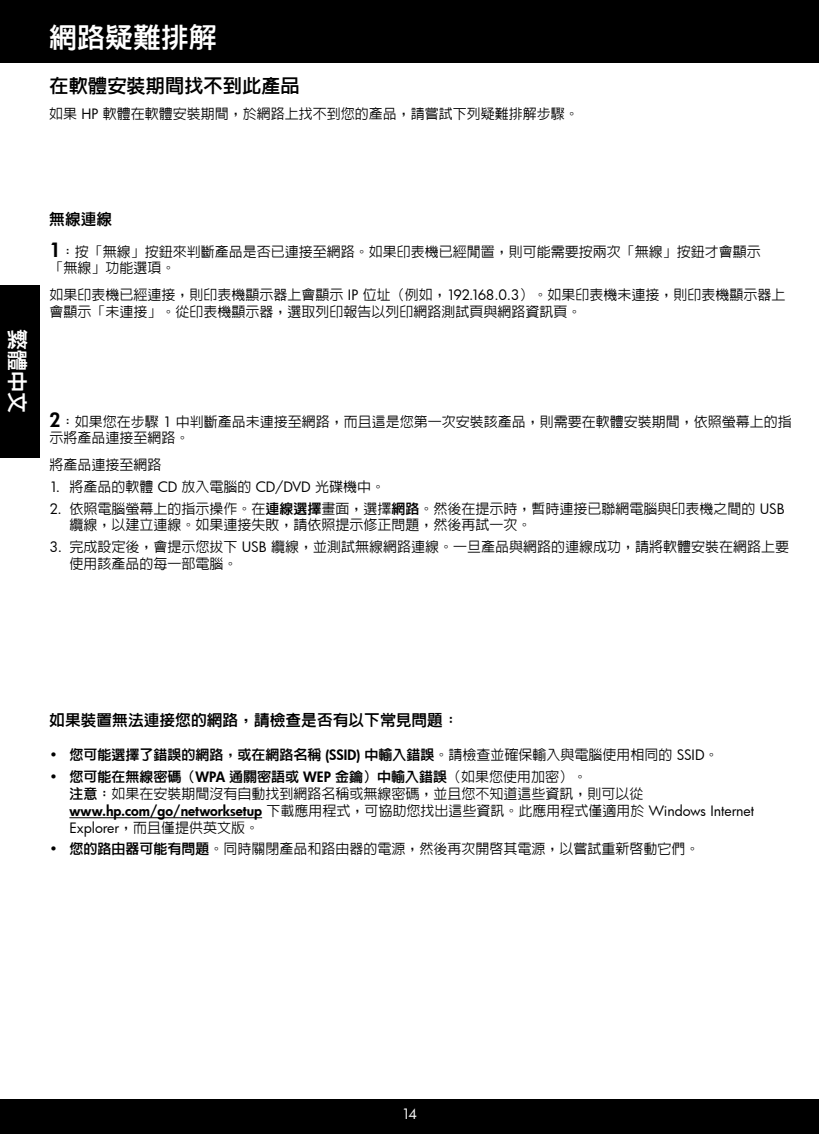
<style>
.page{position:relative;width:819px;height:1134px;background:#fff}
.page>*{position:absolute;margin:0;border:0;box-sizing:border-box;transform-origin:0 0}
.t1{font:28px "Lin Gothic Extra";color:#fff}
.t2{font:21px "Lin Gothic Extra";color:#fff}
.t3{font:19.25px "Lin Gothic Extra";color:#000}
.t4{font:15.75px "Lin Gothic Extra";color:#000}
.t5{font:500 14px/16.8px "Lin Gothic";color:#000}
.t6{font:14px "Lin Gothic Extra";color:#000}
.t7{font:14px "Futura Bk";color:#fff}
.s1{font-family:"Futura Bk";font-weight:400}
.s2{font-family:"Futura Hv";font-weight:400;font-size:19.25px}
.s3{font-family:"Lin Gothic Extra";font-weight:400}
.s4{font-family:"Futura Bk"}
.s5{font-family:"Futura Hv"}
.s6{font-family:"Lin Gothic";font-weight:500}
.s7{font-family:"Futura Hv";font-weight:400}
</style>
<div class="page">
<div style="left:0;top:0;width:819px;height:62px;background:#000"></div>
<div style="left:0;top:1099px;width:819px;height:35px;background:#000"></div>
<hr style="left:69px;top:817px;width:193px;height:1px;background:#000">
<div style="left:0;top:285px;width:40px;height:173px;background:#000"></div>
<h1 class="t1" style="left:49px;top:23px;width:170px">網路疑難排解</h1>
<h3 class="t3" style="left:50px;top:76px;width:252px">在軟體安裝期間找不到此產品</h3>
<p class="t5" style="left:49px;top:105px;width:531px">如果 <span class="s1">HP</span> 軟體在軟體安裝期間，於網路上找不到您的產品，請嘗試下列疑難排解步驟。</p>
<h2 class="t2" style="left:28px;top:329px;width:85px;rotate:90deg">繁體中文</h2>
<p class="t4" style="left:49px;top:211px;width:65px">無線連線</p>
<p class="t5" style="left:50px;top:243px;width:713px"><span class="s2">1</span>：按「無線」按鈕來判斷產品是否已連接至網路。如果印表機已經閒置，則可能需要按兩次「無線」按鈕才會顯示「無線」功能選項。</p>
<p class="t5" style="left:50px;top:286px;width:737px">如果印表機已經連接，則印表機顯示器上會顯示 <span class="s1">IP</span> 位址（例如，<span class="s1">192.168.0.3</span>）。如果印表機未連接，則印表機顯示器上會顯示「未連接」。從印表機顯示器，選取列印報告以列印網路測試頁與網路資訊頁。</p>
<p class="t5" style="left:50px;top:413px;width:744px"><span class="s2">2</span>：如果您在步驟 <span class="s1">1</span> 中判斷產品未連接至網路，而且這是您第一次安裝該產品，則需要在軟體安裝期間，依照螢幕上的指示將產品連接至網路。</p>
<p class="t5" style="left:50px;top:456px;width:113px">將產品連接至網路</p>
<p class="t5" style="left:50px;top:478px;width:337px"><span class="s1">1.</span> 將產品的軟體 <span class="s1">CD</span> 放入電腦的 <span class="s1">CD/DVD</span> 光碟機中。</p>
<p class="t5" style="left:69px;top:500px;width:717px;text-indent:-20px"><span class="s1">2.</span> 依照電腦螢幕上的指示操作。在<span class="s3">連線選擇</span>畫面，選擇<span class="s3">網路</span>。然後在提示時，暫時連接已聯網電腦與印表機之間的 <span class="s1">USB</span>纜線，以建立連線。如果連接失敗，請依照提示修正問題，然後再試一次。</p>
<p class="t5" style="left:69px;top:538px;width:721px;text-indent:-20px"><span class="s1">3.</span> 完成設定後，會提示您拔下 <span class="s1">USB</span> 纜線，並測試無線網路連線。一旦產品與網路的連線成功，請將軟體安裝在網路上要使用該產品的每一部電腦。</p>
<p class="t4" style="left:49px;top:712px;width:411px">如果裝置無法連接您的網路，請檢查是否有以下常見問題：</p>
<p class="t6" style="left:50px;top:748px;width:670px"><span class="s4">•</span> 您可能選擇了錯誤的網路，或在網路名稱 <span class="s5">(SSID)</span> 中輸入錯誤<span class="s6">。請檢查並確保輸入與電腦使用相同的</span> <span class="s4">SSID</span><span class="s6">。</span></p>
<p class="t6" style="left:50px;top:770px;width:539px"><span class="s4">•</span> 您可能在無線密碼（<span class="s5">WPA</span> 通關密語或 <span class="s5">WEP</span> 金鑰）中輸入錯誤<span class="s6">（如果您使用加密）。</span></p>
<p class="t5" style="left:69px;top:785px;width:686px"><span class="s3">注意：</span>如果在安裝期間沒有自動找到網路名稱或無線密碼，並且您不知道這些資訊，則可以從<span class="s7">www.hp.com/go/networksetup</span> 下載應用程式，可協助您找出這些資訊。此應用程式僅適用於 <span class="s1">Windows Internet<br>Explorer</span>，而且僅提供英文版。</p>
<p class="t5" style="left:50px;top:841px;width:651px"><span class="s1">•</span> <span class="s3">您的路由器可能有問題</span>。同時關閉產品和路由器的電源，然後再次開啟其電源，以嘗試重新啟動它們。</p>
<p class="t7" style="left:402px;top:1104px;width:17px">14</p>
</div>
